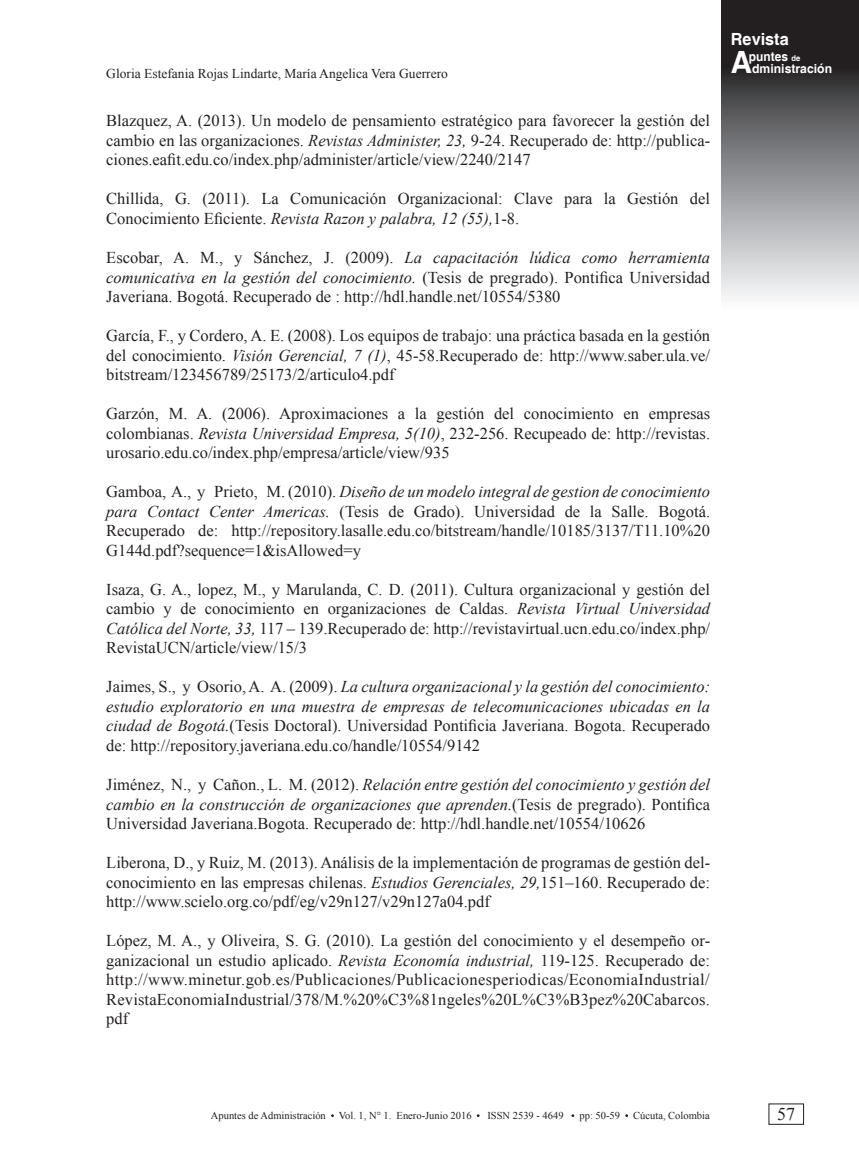
<style>
.page{position:relative;width:859px;height:1166px;background:#fff}
.page>*{position:absolute;margin:0;border:0;box-sizing:border-box;transform-origin:0 0}
.t1{font:700 30.6px "Helvetica";color:#fff}
.t2{font:18px "Times New Roman";color:#231f20}
.t3{font:700 16.8px "Helvetica";color:#fff}
.t4{font:16.5px/19.5px "Times New Roman";color:#231f20;text-align:justify}
.t5{font:13.5px "Times New Roman";color:#231f20}
.t6{font:700 12.75px "Helvetica";color:#fff;scale:.94 1}
.t7{font:700 12.6px "Helvetica";color:#fff}
.t8{font:10.5px "Times New Roman";color:#231f20}
.s1{font-style:italic}
.s2{font-size:8.1px}
</style>
<div class="page">
<svg style="left:722px;top:0;width:137px;height:298px;background:#79797b"></svg>
<p class="t5" style="left:106px;top:65px;width:343px">Gloria Estefania Rojas Lindarte, María Angelica Vera Guerrero</p>
<p class="t4" style="left:106px;top:111px;width:605px">Blazquez, A. (2013). Un modelo de pensamiento estratégico para favorecer la gestión del cambio en las organizaciones. <span class="s1">Revistas Administer, 23,</span> 9-24. Recuperado de: http://publica&shy;ciones.eafit.edu.co/index.php/administer/article/view/2240/2147</p>
<p class="t4" style="left:106px;top:189px;width:605px">Chillida, G. (2011). La Comunicación Organizacional: Clave para la Gestión del<br>Conocimiento Eficiente. <span class="s1">Revista Razon y palabra, 12 (55),</span>1-8.</p>
<p class="t4" style="left:106px;top:247px;width:605px">Escobar, A. M., y Sánchez, J. (2009). <span class="s1">La capacitación lúdica como herramienta comunicativa en la gestión del conocimiento.</span> (Tesis de pregrado). Pontifica Universidad Javeriana. Bogotá. Recuperado de : http://hdl.handle.net/10554/5380</p>
<p class="t4" style="left:106px;top:325px;width:605px">García, F., y Cordero, A. E. (2008). Los equipos de trabajo: una práctica basada en la gestión del conocimiento. <span class="s1">Visión Gerencial, 7 (1)</span>, 45-58.Recuperado de: http://www.saber.ula.ve/ bitstream/123456789/25173/2/articulo4.pdf</p>
<p class="t4" style="left:106px;top:403px;width:605px">Garzón, M. A. (2006). Aproximaciones a la gestión del conocimiento en empresas colombianas. <span class="s1">Revista Universidad Empresa, 5(10)</span>, 232-256. Recupeado de: http://revistas. urosario.edu.co/index.php/empresa/article/view/935</p>
<p class="t4" style="left:106px;top:481px;width:605px">Gamboa, A., y Prieto, M. (2010). <span class="s1">Diseño de un modelo integral de gestion de conocimiento para Contact Center Americas.</span> (Tesis de Grado). Universidad de la Salle. Bogotá.<br>Recuperado de: http://repository.lasalle.edu.co/bitstream/handle/10185/3137/T11.10%20<br>G144d.pdf?sequence=1&amp;isAllowed=y</p>
<p class="t4" style="left:106px;top:579px;width:605px">Isaza, G. A., lopez, M., y Marulanda, C. D. (2011). Cultura organizacional y gestión del cambio y de conocimiento en organizaciones de Caldas. <span class="s1">Revista Virtual Universidad Católica del Norte, 33,</span> 117 – 139.Recuperado de: http://revistavirtual.ucn.edu.co/index.php/ RevistaUCN/article/view/15/3</p>
<p class="t4" style="left:106px;top:676px;width:605px">Jaimes, S., y Osorio, A. A. (2009). <span class="s1">La cultura organizacional y la gestión del conocimiento: estudio exploratorio en una muestra de empresas de telecomunicaciones ubicadas en la ciudad de Bogotá.</span>(Tesis Doctoral). Universidad Pontificia Javeriana. Bogota. Recuperado de: http://repository.javeriana.edu.co/handle/10554/9142</p>
<p class="t4" style="left:106px;top:774px;width:605px">Jiménez, N., y Cañon., L. M. (2012). <span class="s1">Relación entre gestión del conocimiento y gestión del cambio en la construcción de organizaciones que aprenden.</span>(Tesis de pregrado). Pontifica Universidad Javeriana.Bogota. Recuperado de: http://hdl.handle.net/10554/10626</p>
<p class="t4" style="left:106px;top:852px;width:605px">Liberona, D., y Ruiz, M. (2013). Análisis de la implementación de programas de gestión del&shy;conocimiento en las empresas chilenas. <span class="s1">Estudios Gerenciales, 29,</span>151–160. Recuperado de: http://www.scielo.org.co/pdf/eg/v29n127/v29n127a04.pdf</p>
<p class="t4" style="left:106px;top:930px;width:605px">López, M. A., y Oliveira, S. G. (2010). La gestión del conocimiento y el desempeño or&shy;ganizacional un estudio aplicado. <span class="s1">Revista Economía industrial,</span> 119-125. Recuperado de: http://www.minetur.gob.es/Publicaciones/Publicacionesperiodicas/EconomiaIndustrial/ RevistaEconomiaIndustrial/378/M.%20%C3%81ngeles%20L%C3%B3pez%20Cabarcos. pdf</p>
<p class="t3" style="left:731px;top:29px;width:59px">Revista</p>
<h1 class="t1" style="left:731px;top:43px;width:23px">A</h1>
<p class="t6" style="left:749px;top:49px;width:56px">puntes <span class="s2">de</span></p>
<p class="t7" style="left:752px;top:60px;width:81px">dministración</p>
<p class="t8" style="left:211px;top:1107px;width:262px">Apuntes de Administración Vol. 1, N° 1. Enero-Junio 2016</p>
<p class="t8" style="left:487px;top:1107px;width:78px">ISSN 2539 - 4649</p>
<p class="t8" style="left:579px;top:1107px;width:42px">pp: 50-59</p>
<p class="t8" style="left:633px;top:1107px;width:78px">Cúcuta, Colombia</p>
<p class="t2" style="left:777px;top:1101px;width:19px">57</p>
</div>
